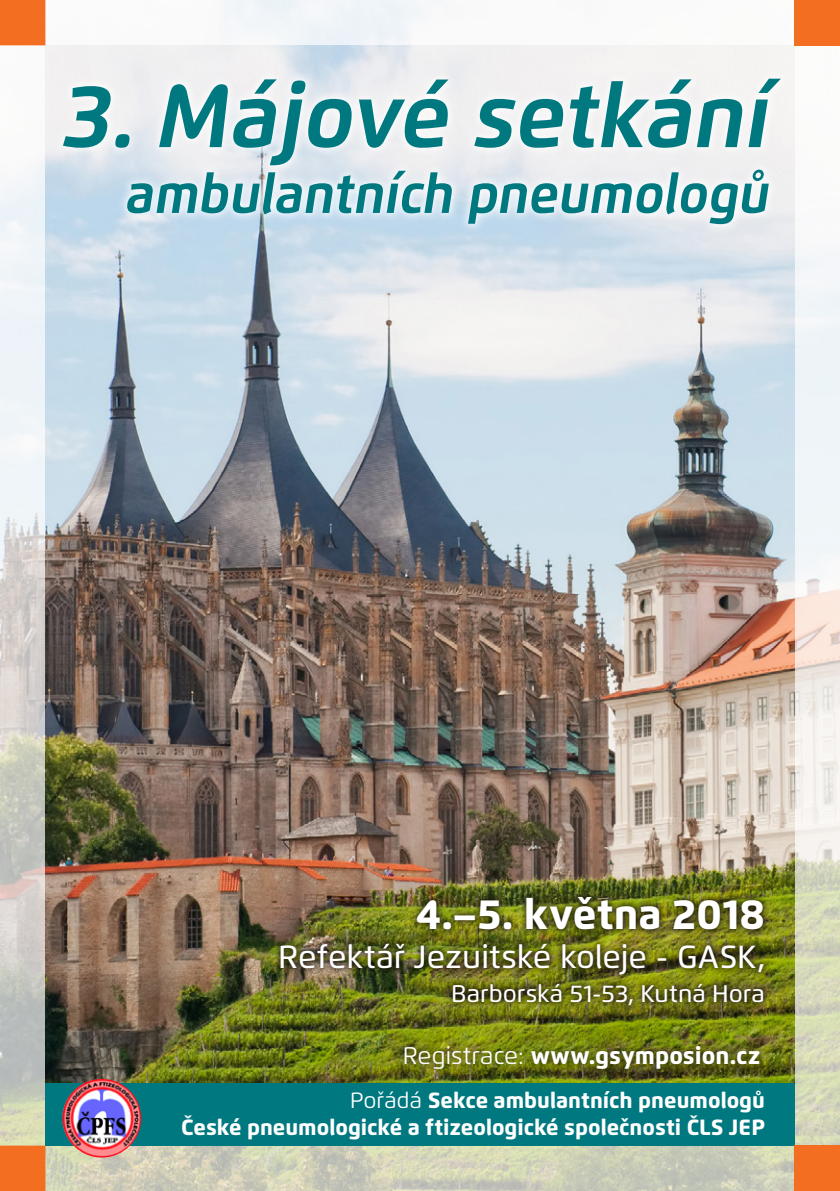
<style>
.page{position:relative;width:840px;height:1191px;background:#fff}
.page>*{position:absolute;margin:0;border:0;box-sizing:border-box;transform-origin:0 0}
.t1{font:italic 700 89px "Flexo";color:#007880}
.t2{font:italic 700 54.8px "Flexo";color:#007880}
.t3{font:800 42px "Flexo";color:#fff}
.t4{font:500 32px "Flexo";color:#fff}
.t5{font:800 24px "Flexo";color:#fff}
.t6{font:500 24px "Flexo";letter-spacing:.005em;color:#fff}
.t7{font:800 22px/26.4px "Flexo";color:#fff;text-align:right}
.s1{font-weight:400}
</style>
<div class="page">
<img style="left:0;top:0;width:839px;height:1191px">
<img style="left:45px;top:45px;width:749px;height:1038px">
<svg style="left:54px;top:69px;width:736px;height:165px;fill:#f0f0f2"></svg>
<img style="left:273px;top:889px;width:496px;height:122px">
<div style="left:45px;top:1083px;width:749px;height:62px;background:#007880"></div>
<div style="left:794px;top:0;width:45px;height:45px;background:#f36e21"></div>
<div style="left:794px;top:1145px;width:45px;height:46px;background:#f36e21"></div>
<svg style="left:395px;top:1036px;width:373px;height:43px;background:#626713"></svg>
<img style="left:62px;top:1079px;width:79px;height:78px;border-radius:39px">
<div style="left:0;top:0;width:45px;height:45px;background:#f36e21"></div>
<div style="left:0;top:1145px;width:45px;height:46px;background:#f36e21"></div>
<p class="t1" style="left:62px;top:61px;width:708px">3. Májové setkání</p>
<p class="t2" style="left:125px;top:160px;width:645px">ambulantních pneumologů</p>
<p class="t3" style="left:415px;top:889px;width:350px">4.–5. května 2018</p>
<p class="t4" style="left:278px;top:937px;width:488px">Refektář Jezuitské koleje - GASK,</p>
<p class="t6" style="left:451px;top:978px;width:315px">Barborská 51-53, Kutná Hora</p>
<p class="t5" style="left:402px;top:1040px;width:359px"><span class="s1">Registrace:</span> www.gsymposion.cz</p>
<p class="t7" style="left:181px;top:1087px;width:585px"><span class="s1">Pořádá</span> Sekce ambulantních pneumologů<br>České pneumologické a ftizeologické společnosti ČLS JEP</p>
</div>
